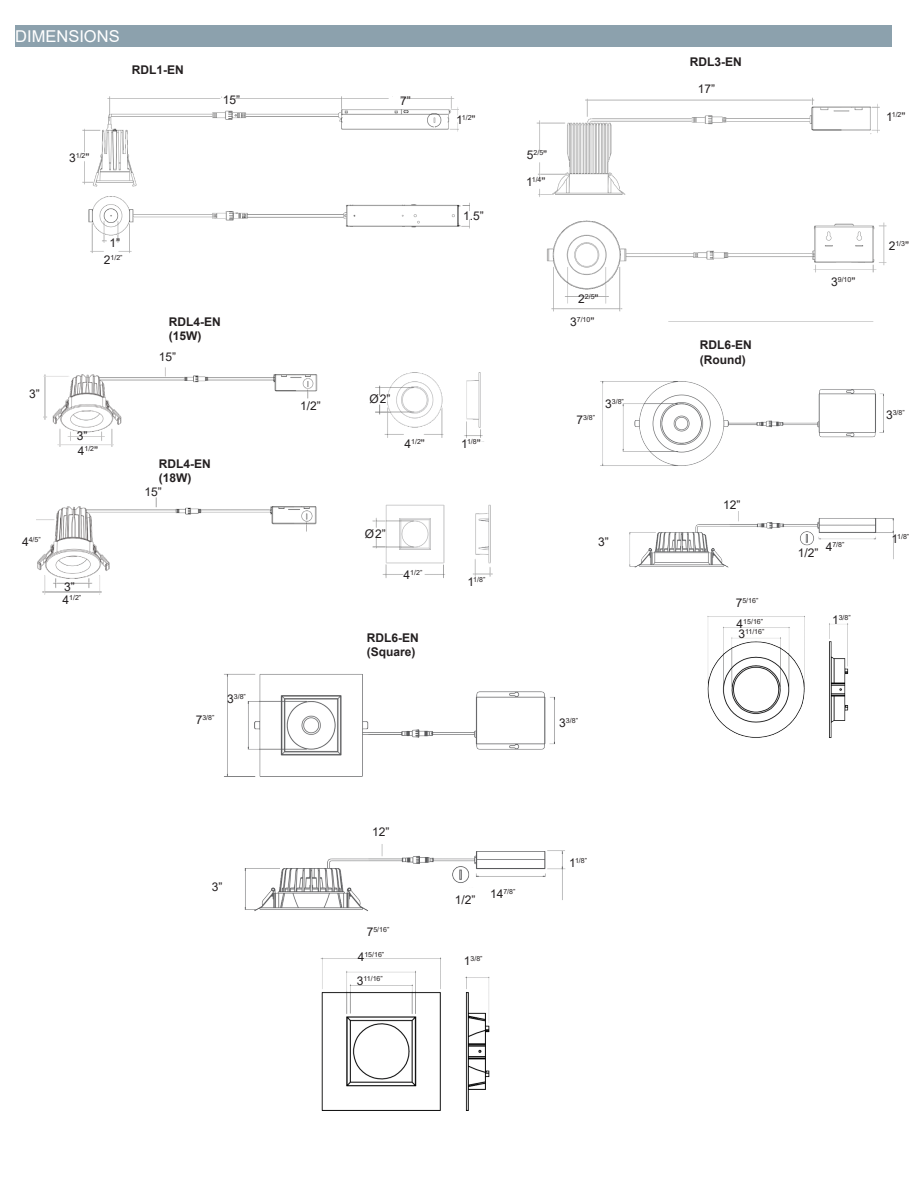
<style>
.page{position:relative;width:918px;height:1188px;background:#fff}
.page>*{position:absolute;margin:0;border:0;box-sizing:border-box;transform-origin:0 0}
.t1{font:16.35px "Arial";color:#fff}
.t2{font:700 12px/14.4px "Arial";color:#231f20}
.t3{font:12px "Arial";color:#231f20}
.t4{font:7.05px "Arial";color:#231f20}
.s1{font-size:12px}
</style>
<div class="page">
<div style="left:15px;top:25px;width:877px;height:22px;background:#8ca1ad"></div>
<img style="left:82px;top:97px;width:377px;height:88px">
<img style="left:88px;top:185px;width:381px;height:68px">
<img style="left:536px;top:97px;width:344px;height:100px">
<img style="left:547px;top:220px;width:340px;height:92px">
<img style="left:44px;top:367px;width:440px;height:80px">
<img style="left:36px;top:497px;width:457px;height:98px">
<img style="left:600px;top:381px;width:294px;height:357px">
<img style="left:224px;top:674px;width:342px;height:437px">
<p class="t1" style="left:15px;top:25px;width:106px">DIMENSIONS</p>
<p class="t2" style="left:132px;top:63px;width:53px">RDL1-EN</p>
<p class="t2" style="left:690px;top:55px;width:53px">RDL3-EN</p>
<p class="t3" style="left:698px;top:80px;width:19px">17”</p>
<p class="t3" style="left:223px;top:91px;width:19px">15”</p>
<p class="t3" style="left:400px;top:92px;width:12px">7”</p>
<p class="t4" style="left:456px;top:113px;width:21px"><span class="s1">1</span>1/2<span class="s1">”</span></p>
<p class="t4" style="left:886px;top:110px;width:21px"><span class="s1">1</span>1/2<span class="s1">”</span></p>
<p class="t4" style="left:69px;top:151px;width:22px"><span class="s1">3</span>1/2<span class="s1">”</span></p>
<p class="t4" style="left:527px;top:147px;width:22px"><span class="s1">5</span>2/5<span class="s1">”</span></p>
<p class="t4" style="left:526px;top:174px;width:21px"><span class="s1">1</span>1/4<span class="s1">”</span></p>
<p class="t3" style="left:463px;top:207px;width:22px">1.5”</p>
<p class="t3" style="left:110px;top:235px;width:12px">1”</p>
<p class="t4" style="left:104px;top:253px;width:20px"><span class="s1">2</span>1/2”</p>
<p class="t4" style="left:889px;top:238px;width:22px"><span class="s1">2</span>1/3<span class="s1">”</span></p>
<p class="t4" style="left:831px;top:275px;width:26px"><span class="s1">3</span>9/10<span class="s1">”</span></p>
<p class="t2" style="left:169px;top:315px;width:53px">RDL4-EN (15W)</p>
<p class="t3" style="left:159px;top:349px;width:19px">15”</p>
<p class="t4" style="left:578px;top:291px;width:22px"><span class="s1">2</span>2/5<span class="s1">”</span></p>
<p class="t4" style="left:570px;top:315px;width:26px"><span class="s1">3</span>7/10<span class="s1">”</span></p>
<p class="t2" style="left:700px;top:338px;width:53px">RDL6-EN (Round)</p>
<p class="t3" style="left:29px;top:386px;width:12px">3”</p>
<p class="t3" style="left:300px;top:397px;width:22px">1/2”</p>
<p class="t3" style="left:369px;top:390px;width:22px">Ø 2”</p>
<p class="t4" style="left:576px;top:413px;width:20px"><span class="s1">7</span>3/8”</p>
<p class="t4" style="left:605px;top:397px;width:20px"><span class="s1">3</span>3/8”</p>
<p class="t4" style="left:886px;top:407px;width:20px"><span class="s1">3</span>3/8”</p>
<p class="t3" style="left:77px;top:428px;width:12px">3”</p>
<p class="t4" style="left:78px;top:443px;width:22px"><span class="s1">4</span>1/2<span class="s1">”</span></p>
<p class="t4" style="left:461px;top:436px;width:17px"><span class="s1">1</span>1/8</p>
<p class="t3" style="left:405px;top:436px;width:8px">4</p>
<p class="t3" style="left:477px;top:435px;width:5px">”</p>
<p class="t4" style="left:411px;top:437px;width:15px">1/2<span class="s1">”</span></p>
<p class="t2" style="left:159px;top:457px;width:53px">RDL4-EN (18W)</p>
<p class="t3" style="left:144px;top:484px;width:19px">15”</p>
<p class="t3" style="left:723px;top:496px;width:19px">12”</p>
<p class="t4" style="left:22px;top:534px;width:20px"><span class="s1">4</span>4/5”</p>
<p class="t3" style="left:365px;top:525px;width:22px">Ø 2”</p>
<p class="t3" style="left:598px;top:533px;width:12px">3”</p>
<p class="t4" style="left:826px;top:540px;width:20px"><span class="s1">4</span>7/8”</p>
<p class="t3" style="left:798px;top:545px;width:22px">1/2”</p>
<p class="t4" style="left:891px;top:532px;width:19px"><span class="s1">1</span>1/8”</p>
<p class="t3" style="left:64px;top:578px;width:12px">3”</p>
<p class="t4" style="left:63px;top:593px;width:20px"><span class="s1">4</span>1/2”</p>
<p class="t4" style="left:404px;top:568px;width:20px"><span class="s1">4</span>1/2”</p>
<p class="t2" style="left:367px;top:631px;width:53px">RDL6-EN (Square)</p>
<p class="t4" style="left:468px;top:575px;width:19px"><span class="s1">1</span>1/8”</p>
<p class="t4" style="left:736px;top:596px;width:24px"><span class="s1">7</span>5/16”</p>
<p class="t4" style="left:737px;top:616px;width:28px"><span class="s1">4</span>15/16”</p>
<p class="t4" style="left:738px;top:627px;width:27px"><span class="s1">3</span>11/16”</p>
<p class="t4" style="left:832px;top:613px;width:20px"><span class="s1">1</span>3/8”</p>
<p class="t4" style="left:227px;top:692px;width:20px"><span class="s1">3</span>3/8”</p>
<p class="t4" style="left:196px;top:713px;width:20px"><span class="s1">7</span>3/8”</p>
<p class="t4" style="left:559px;top:715px;width:20px"><span class="s1">3</span>3/8”</p>
<p class="t3" style="left:372px;top:824px;width:19px">12”</p>
<p class="t4" style="left:569px;top:856px;width:19px"><span class="s1">1</span>1/8”</p>
<p class="t3" style="left:212px;top:879px;width:12px">3”</p>
<p class="t3" style="left:455px;top:891px;width:22px">1/2”</p>
<p class="t4" style="left:490px;top:886px;width:27px"><span class="s1">14</span>7/8”</p>
<p class="t4" style="left:367px;top:925px;width:24px"><span class="s1">7</span>5/16”</p>
<p class="t4" style="left:358px;top:949px;width:28px"><span class="s1">4</span>15/16”</p>
<p class="t4" style="left:357px;top:974px;width:27px"><span class="s1">3</span>11/16”</p>
<p class="t4" style="left:464px;top:954px;width:20px"><span class="s1">1</span>3/8”</p>
</div>
